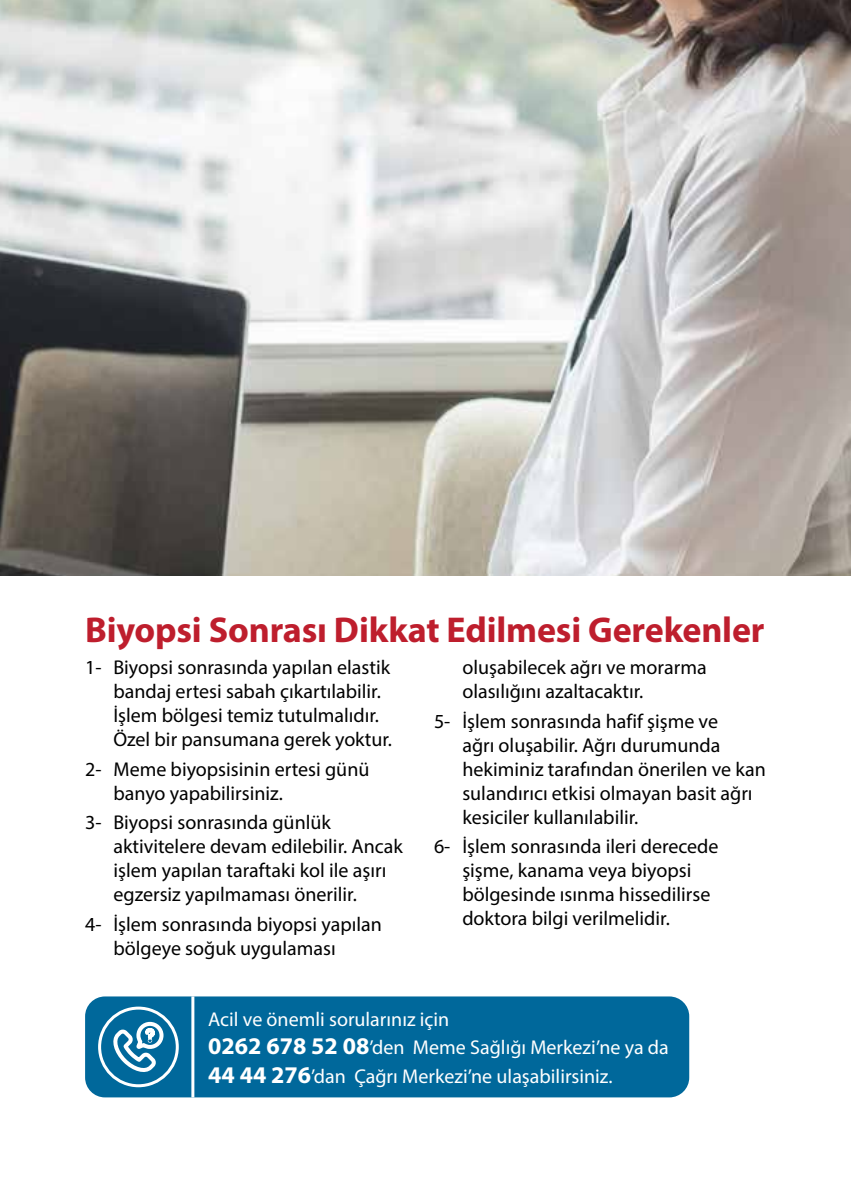
<style>
.page{position:relative;width:851px;height:1191px;background:#fff}
.page>*{position:absolute;margin:0;border:0;box-sizing:border-box;transform-origin:0 0}
.t1{font:700 36px "Myriad Pro";letter-spacing:-.005em;color:#be1e2d}
.t2{font:20px/24px "Myriad Pro";color:#000}
.t3{font:20px/28.8px "Myriad Pro";color:#fff}
.s1{font-weight:700;font-size:24px}
</style>
<div class="page">
<div style="left:85px;top:996px;width:604px;height:101px;background:#00689b;border-radius:20px"></div>
<svg style="left:100px;top:1008px;width:77px;height:77px"></svg>
<div style="left:98px;top:1006px;width:81px;height:81px;border:3px solid #fff;border-radius:50%"></div>
<svg style="left:110px;top:1019px;width:55px;height:54px"></svg>
<hr style="left:191px;top:996px;width:3px;height:101px;background:#fff">
<img style="left:0;top:0;width:850px;height:575px">
<h1 class="t1" style="left:85px;top:606px;width:680px">Biyopsi Sonrası Dikkat Edilmesi Gerekenler</h1>
<p class="t2" style="left:113px;top:655px;width:280px;text-indent:-28px">1- Biyopsi sonrasında yapılan elastik bandaj ertesi sabah çıkartılabilir.<br>İşlem bölgesi temiz tutulmalıdır.<br>Özel bir pansumana gerek yoktur.</p>
<p class="t2" style="left:113px;top:756px;width:257px;text-indent:-28px">2- Meme biyopsisinin ertesi günü banyo yapabilirsiniz.</p>
<p class="t2" style="left:113px;top:810px;width:291px;text-indent:-28px">3- Biyopsi sonrasında günlük aktivitelere devam edilebilir. Ancak işlem yapılan taraftaki kol ile aşırı egzersiz yapılmaması önerilir.</p>
<p class="t2" style="left:113px;top:912px;width:270px;text-indent:-28px">4- İşlem sonrasında biyopsi yapılan bölgeye soğuk uygulaması</p>
<p class="t2" style="left:462px;top:655px;width:246px">oluşabilecek ağrı ve morarma olasılığını azaltacaktır.</p>
<p class="t2" style="left:462px;top:708px;width:305px;text-indent:-28px">5- İşlem sonrasında hafif şişme ve<br>ağrı oluşabilir. Ağrı durumunda hekiminiz tarafından önerilen ve kan sulandırıcı etkisi olmayan basit ağrı kesiciler kullanılabilir.</p>
<p class="t2" style="left:462px;top:834px;width:258px;text-indent:-28px">6- İşlem sonrasında ileri derecede şişme, kanama veya biyopsi bölgesinde ısınma hissedilirse doktora bilgi verilmelidir.</p>
<p class="t3" style="left:208px;top:1004px;width:462px">Acil ve önemli sorularınız için<br><span class="s1">0262 678 52 08</span>’den Meme Sağlığı Merkezi’ne ya da<br><span class="s1">44 44 276</span>’dan Çağrı Merkezi’ne ulaşabilirsiniz.</p>
</div>
